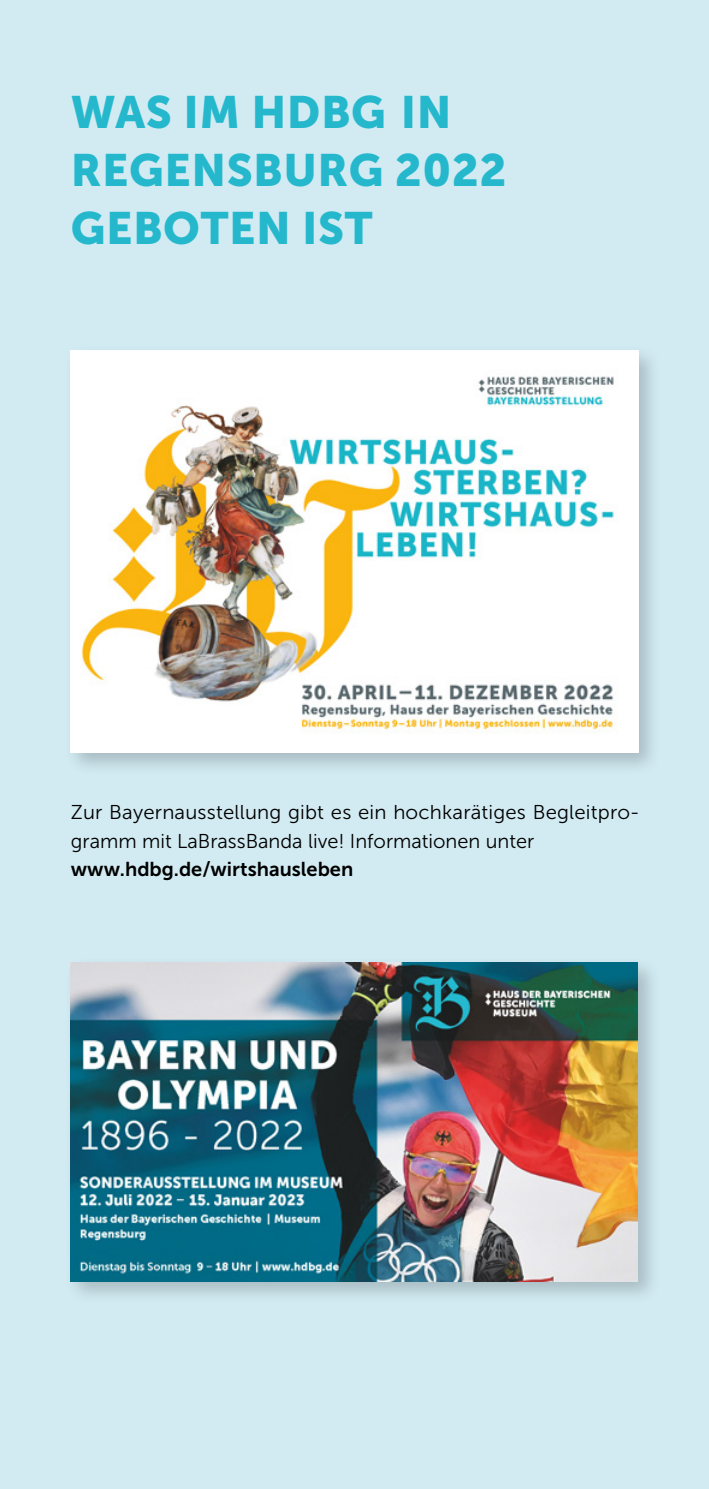
<style>
.page{position:relative;width:709px;height:1489px;background:#fff}
.page>*{position:absolute;margin:0;border:0;box-sizing:border-box;transform-origin:0 0}
.t1{font:45px/57.5px "Museo Sans 900";letter-spacing:.01em;color:#25b8cd}
.t2{font:20px/28.8px "Museo Sans 300";letter-spacing:.01em;color:#000}
.t3{font:20px "Museo Sans 700";color:#000}
</style>
<div class="page">
<div style="left:0;top:0;width:709px;height:1488px;background:#d2ebf2"></div>
<div style="left:64px;top:343px;width:598px;height:433px;background:#000;opacity:.2"></div>
<img style="left:71px;top:350px;width:567px;height:402px">
<div style="left:64px;top:955px;width:598px;height:349px;background:#000;opacity:.2"></div>
<img style="left:71px;top:962px;width:567px;height:318px">
<h1 class="t1" style="left:71px;top:84px;width:437px">WAS IM HDBG IN<br>REGENSBURG 2022<br>GEBOTEN IST</h1>
<p class="t2" style="left:71px;top:797px;width:570px">Zur Bayernausstellung gibt es ein hochkarätiges Begleitpro&shy;gramm mit LaBrassBanda live! Informationen unter</p>
<p class="t3" style="left:71px;top:858px;width:284px">www.hdbg.de/wirtshausleben</p>
</div>
